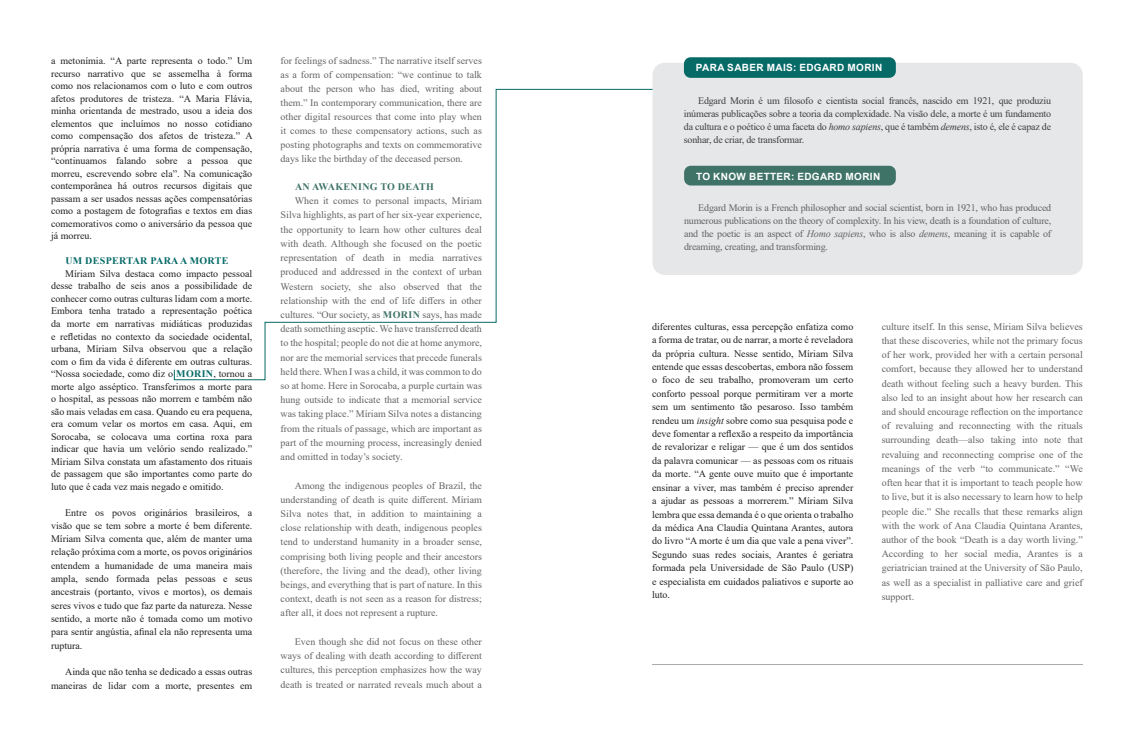
<style>
.page{position:relative;width:1134px;height:752px;background:#fff}
.page>*{position:absolute;margin:0;border:0;box-sizing:border-box;transform-origin:0 0}
.CORPO_PT{font:10px/14.2px "Times New Roman";color:#636366;text-align:justify}
.CORPO_PT-2{font:10px/12.5px "Times New Roman";color:#231f20;text-align:justify}
.t1{font:10px/13px "Times New Roman";letter-spacing:-.02em;color:#3e3e3f;text-align:justify}
.t2{font:700 10px "Arial";letter-spacing:.035em;color:#fff}
.CORPO_PT-3{font:700 10px "Times New Roman";letter-spacing:.035em;color:#066a67}
.CORPO_PT-4{font:700 10px "Times New Roman";letter-spacing:.035em;color:#3f7368}
.s1{font-weight:700;color:#066a67}
.s2{font-weight:700;color:#3f7368}
.s3{font-style:italic}
</style>
<div class="page">
<svg style="left:173px;top:88px;width:484px;height:292px"></svg>
<hr style="left:652px;top:663px;width:431px;height:1px;background:#a8a9ad">
<div style="left:653px;top:63px;width:430px;height:212px;background:#e6e7e9;border-radius:12px"></div>
<div style="left:684px;top:57px;width:212px;height:21px;background:#066a67;border-radius:7px"></div>
<div style="left:684px;top:166px;width:212px;height:19px;background:#3f7368;border-radius:7px"></div>
<p class="CORPO_PT-2" style="left:51px;top:54px;width:203px">a metonímia. “A parte representa o todo.” Um recurso narrativo que se assemelha à forma como nos relacionamos com o luto e com outros afetos produtores de tristeza. “A Maria Flávia, minha orientanda de mestrado, usou a ideia dos elementos que incluímos no nosso cotidiano como compensação dos afetos de tristeza.” A própria narrativa é uma forma de compensação, “continuamos falando sobre a pessoa que morreu, escrevendo sobre ela”. Na comunicação contemporânea há outros recursos digitais que passam a ser usados nessas ações compensatórias como a postagem de fotografias e textos em dias comemorativos como o aniversário da pessoa que já morreu.</p>
<p class="CORPO_PT-3" style="left:65px;top:254px;width:165px">UM DESPERTAR PARA A MORTE</p>
<p class="CORPO_PT-2" style="left:51px;top:267px;width:203px;text-indent:14px">Míriam Silva destaca como impacto pessoal desse trabalho de seis anos a possibilidade de conhecer como outras culturas lidam com a morte.<br>Embora tenha tratado a representação poética da morte em narrativas midiáticas produzidas e refletidas no contexto da sociedade ocidental, urbana, Míriam Silva observou que a relação com o fim da vida é diferente em outras culturas. “Nossa sociedade, como diz o <span class="s1">MORIN</span>, tornou a morte algo asséptico. Transferimos a morte para o hospital, as pessoas não morrem e também não são mais veladas em casa. Quando eu era pequena, era comum velar os mortos em casa. Aqui, em Sorocaba, se colocava uma cortina roxa para indicar que havia um velório sendo realizado.” Míriam Silva constata um afastamento dos rituais de passagem que são importantes como parte do luto que é cada vez mais negado e omitido.</p>
<p class="CORPO_PT-2" style="left:51px;top:505px;width:203px;line-height:13.3px;text-indent:14px">Entre os povos originários brasileiros, a visão que se tem sobre a morte é bem diferente.<br>Míriam Silva comenta que, além de manter uma relação próxima com a morte, os povos originários entendem a humanidade de uma maneira mais ampla, sendo formada pelas pessoas e seus ancestrais (portanto, vivos e mortos), os demais seres vivos e tudo que faz parte da natureza. Nesse sentido, a morte não é tomada como um motivo para sentir angústia, afinal ela não representa uma ruptura.</p>
<p class="CORPO_PT-2" style="left:51px;top:664px;width:203px;line-height:13.4px;text-align:right">Ainda que não tenha se dedicado a essas outras maneiras de lidar com a morte, presentes em</p>
<p class="CORPO_PT" style="left:281px;top:53px;width:203px">for feelings of sadness.” The narrative itself serves as a form of compensation: “we continue to talk about the person who has died, writing about them.” In contemporary communication, there are other digital resources that come into play when it comes to these compensatory actions, such as posting photographs and texts on commemorative days like the birthday of the deceased person.</p>
<p class="CORPO_PT-4" style="left:295px;top:179px;width:141px">AN AWAKENING TO DEATH</p>
<p class="CORPO_PT" style="left:281px;top:193px;width:203px;text-indent:14px">When it comes to personal impacts, Míriam Silva highlights, as part of her six-year experience, the opportunity to learn how other cultures deal with death. Although she focused on the poetic representation of death in media narratives produced and addressed in the context of urban Western society, she also observed that the relationship with the end of life differs in other cultures. “Our society, as <span class="s2">MORIN</span> says, has made death something aseptic. We have transferred death to the hospital; people do not die at home anymore, nor are the memorial services that precede funerals held there. When I was a child, it was common to do so at home. Here in Sorocaba, a purple curtain was hung outside to indicate that a memorial service was taking place.” Míriam Silva notes a distancing from the rituals of passage, which are important as part of the mourning process, increasingly denied and omitted in today’s society.</p>
<p class="CORPO_PT" style="left:281px;top:477px;width:203px;text-indent:14px">Among the indigenous peoples of Brazil, the understanding of death is quite different. Míriam Silva notes that, in addition to maintaining a close relationship with death, indigenous peoples tend to understand humanity in a broader sense, comprising both living people and their ancestors (therefore, the living and the dead), other living beings, and everything that is part of nature. In this context, death is not seen as a reason for distress; after all, it does not represent a rupture.</p>
<p class="CORPO_PT" style="left:281px;top:633px;width:203px;text-indent:14px">Even though she did not focus on these other ways of dealing with death according to different cultures, this perception emphasizes how the way death is treated or narrated reveals much about a</p>
<p class="t2" style="left:696px;top:61px;width:188px">PARA SABER MAIS: EDGARD MORIN</p>
<p class="t1" style="left:684px;top:94px;width:369px;text-indent:14px">Edgard Morin é um filosofo e cientista social francês, nascido em 1921, que produziu inúmeras publicações sobre a teoria da complexidade. Na visão dele, a morte é um fundamento da cultura e o poético é uma faceta do <span class="s3">homo sapiens</span>, que é também <span class="s3">demens</span>, isto é, ele é capaz de sonhar, de criar, de transformar.</p>
<p class="t2" style="left:696px;top:169px;width:186px">TO KNOW BETTER: EDGARD MORIN</p>
<p class="CORPO_PT" style="left:684px;top:201px;width:369px;line-height:13px;text-indent:14px">Edgard Morin is a French philosopher and social scientist, born in 1921, who has produced numerous publications on the theory of complexity. In his view, death is a foundation of culture, and the poetic is an aspect of <span class="s3">Homo sapiens</span>, who is also <span class="s3">demens</span>, meaning it is capable of dreaming, creating, and transforming.</p>
<p class="CORPO_PT-2" style="left:652px;top:319px;width:203px;line-height:13.4px">diferentes culturas, essa percepção enfatiza como a forma de tratar, ou de narrar, a morte é reveladora da própria cultura. Nesse sentido, Míriam Silva entende que essas descobertas, embora não fossem o foco de seu trabalho, promoveram um certo conforto pessoal porque permitiram ver a morte sem um sentimento tão pesaroso. Isso também rendeu um <span class="s3">insight</span> sobre como sua pesquisa pode e deve fomentar a reflexão a respeito da importância de revalorizar e religar — que é um dos sentidos da palavra comunicar — as pessoas com os rituais da morte. “A gente ouve muito que é importante ensinar a viver, mas também é preciso aprender a ajudar as pessoas a morrerem.” Míriam Silva lembra que essa demanda é o que orienta o trabalho da médica Ana Claudia Quintana Arantes, autora do livro “A morte é um dia que vale a pena viver”.<br>Segundo suas redes sociais, Arantes é geriatra formada pela Universidade de São Paulo (USP) e especialista em cuidados paliativos e suporte ao luto.</p>
<p class="CORPO_PT" style="left:882px;top:319px;width:203px">culture itself. In this sense, Míriam Silva believes that these discoveries, while not the primary focus of her work, provided her with a certain personal comfort, because they allowed her to understand death without feeling such a heavy burden. This also led to an insight about how her research can and should encourage reflection on the importance of revaluing and reconnecting with the rituals surrounding death—also taking into note that revaluing and reconnecting comprise one of the meanings of the verb “to communicate.” “We often hear that it is important to teach people how to live, but it is also necessary to learn how to help people die.” She recalls that these remarks align with the work of Ana Claudia Quintana Arantes, author of the book “Death is a day worth living.” According to her social media, Arantes is a geriatrician trained at the University of São Paulo, as well as a specialist in palliative care and grief support.</p>
</div>
